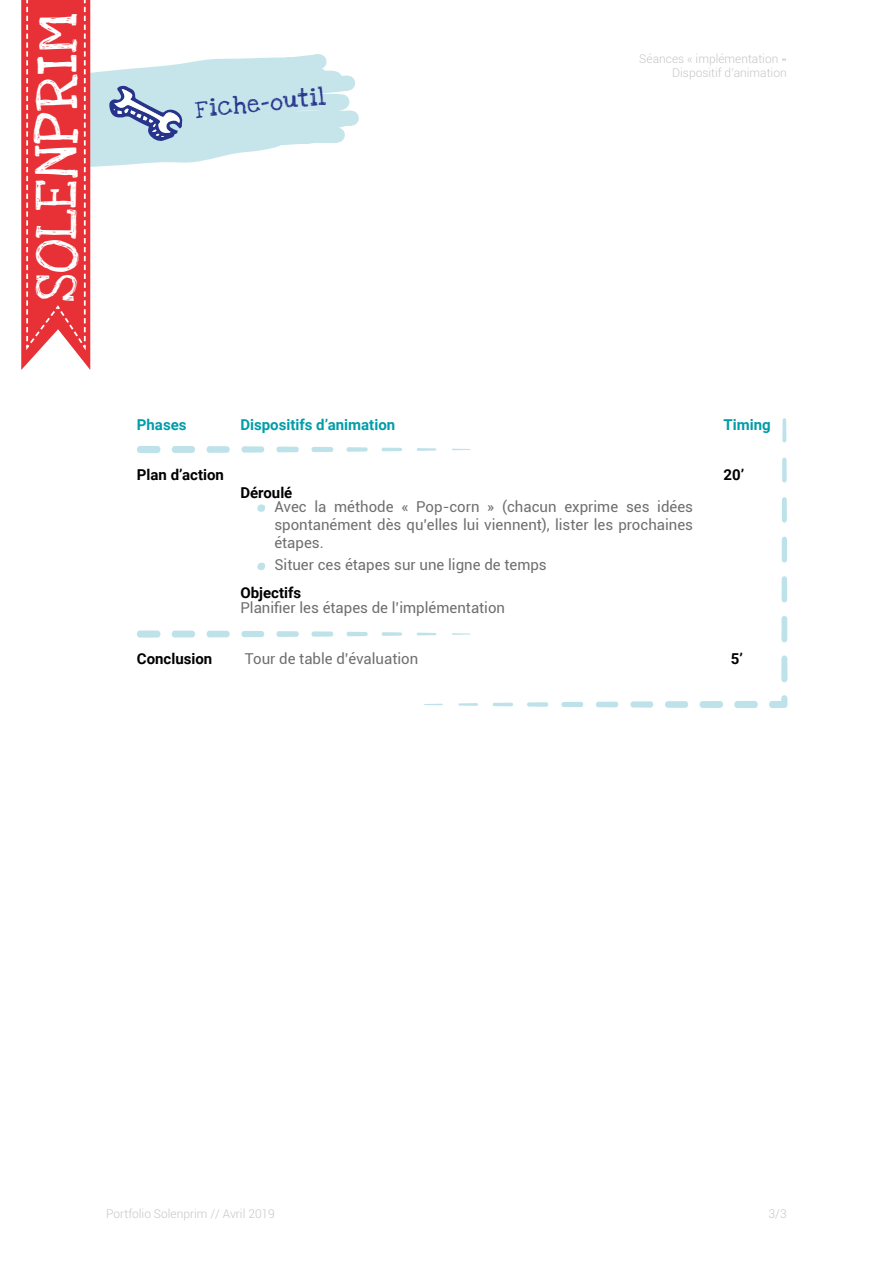
<style>
.page{position:relative;width:893px;height:1263px;background:#fff}
.page>*{position:absolute;margin:0;border:0;box-sizing:border-box;transform-origin:0 0}
.Titre_H2{font:43.2px "Love Ya Like A Sister";letter-spacing:.02em;color:#fff}
.Titre_h1{font:18px "Love Ya Like A Sister";color:#28348b}
.Manuscrit{font:15px/18px "Roboto";color:#706f6f;text-align:justify}
.Manuscrit-2{font:700 15px "Roboto";color:#000}
.Manuscrit-3{font:700 15px "Roboto";color:#009da9}
.t1{font:300 12px/14.4px "Roboto";color:#c6c6c6;text-align:right}
</style>
<div class="page">
<svg style="left:90px;top:46px;width:269px;height:127px"></svg>
<svg style="left:21px;top:0;width:69px;height:370px;background:#e9494e"></svg>
<svg style="left:109px;top:85px;width:73px;height:57px;background:#a3b9d4"></svg>
<div style="left:137px;top:446px;width:23px;height:7px;background:#bee2e9;border-radius:3px"></div>
<div style="left:172px;top:446px;width:23px;height:7px;background:#bee2e9;border-radius:3px"></div>
<div style="left:207px;top:446px;width:23px;height:7px;background:#bee2e9;border-radius:3px"></div>
<div style="left:241px;top:446px;width:23px;height:7px;background:#bee2e9;border-radius:3px"></div>
<div style="left:276px;top:447px;width:23px;height:5px;background:#bee2e9;border-radius:3px"></div>
<div style="left:311px;top:447px;width:22px;height:5px;background:#bee2e9;border-radius:2px"></div>
<svg style="left:346px;top:447px;width:22px;height:5px"></svg>
<svg style="left:382px;top:448px;width:20px;height:3px"></svg>
<svg style="left:417px;top:448px;width:19px;height:3px"></svg>
<svg style="left:452px;top:449px;width:19px;height:1px"></svg>
<svg style="left:257px;top:504px;width:8px;height:8px"></svg>
<svg style="left:257px;top:563px;width:8px;height:7px"></svg>
<div style="left:137px;top:630px;width:23px;height:8px;background:#bee2e9;border-radius:3px"></div>
<div style="left:172px;top:630px;width:23px;height:7px;background:#bee2e9;border-radius:3px"></div>
<div style="left:207px;top:631px;width:23px;height:6px;background:#bee2e9;border-radius:3px"></div>
<div style="left:241px;top:631px;width:23px;height:6px;background:#bee2e9;border-radius:3px"></div>
<div style="left:276px;top:631px;width:23px;height:6px;background:#bee2e9;border-radius:3px"></div>
<div style="left:311px;top:631px;width:22px;height:6px;background:#bee2e9;border-radius:2px"></div>
<svg style="left:346px;top:632px;width:22px;height:4px"></svg>
<svg style="left:382px;top:632px;width:20px;height:4px"></svg>
<svg style="left:417px;top:633px;width:19px;height:2px"></svg>
<svg style="left:452px;top:633px;width:19px;height:2px"></svg>
<svg style="left:782px;top:418px;width:4px;height:24px"></svg>
<svg style="left:782px;top:458px;width:5px;height:24px"></svg>
<svg style="left:782px;top:497px;width:5px;height:26px"></svg>
<div style="left:782px;top:537px;width:5px;height:25px;background:#bee2e9;border-radius:3px"></div>
<div style="left:782px;top:576px;width:5px;height:26px;background:#bee2e9;border-radius:3px"></div>
<div style="left:781px;top:616px;width:6px;height:26px;background:#bee2e9;border-radius:3px"></div>
<svg style="left:781px;top:655px;width:6px;height:27px"></svg>
<svg style="left:769px;top:695px;width:18px;height:13px"></svg>
<div style="left:734px;top:701px;width:24px;height:7px;background:#bee2e9;border-radius:3px"></div>
<div style="left:700px;top:701px;width:23px;height:7px;background:#bee2e9;border-radius:3px"></div>
<div style="left:665px;top:701px;width:23px;height:7px;background:#bee2e9;border-radius:3px"></div>
<div style="left:630px;top:701px;width:23px;height:7px;background:#bee2e9;border-radius:3px"></div>
<div style="left:596px;top:702px;width:22px;height:5px;background:#bee2e9;border-radius:3px"></div>
<div style="left:561px;top:702px;width:22px;height:5px;background:#bee2e9;border-radius:2px"></div>
<svg style="left:527px;top:702px;width:21px;height:5px"></svg>
<svg style="left:493px;top:703px;width:20px;height:3px"></svg>
<svg style="left:458px;top:703px;width:20px;height:3px"></svg>
<svg style="left:424px;top:704px;width:19px;height:1px"></svg>
<p class="Titre_H2" style="left:21px;top:302px;width:290px;rotate:-90deg">SOLENPRIM</p>
<p class="Titre_h1" style="left:194px;top:95px;width:132px;rotate:-6deg">F iche-outil</p>
<p class="t1" style="left:639px;top:51px;width:149px">Séances « implémentation »<br>Dispositif d’animation</p>
<p class="Manuscrit-3" style="left:137px;top:414px;width:51px">Phases</p>
<p class="Manuscrit-3" style="left:240px;top:414px;width:156px">Dispositifs d’animation</p>
<p class="Manuscrit-3" style="left:723px;top:414px;width:49px">Timing</p>
<p class="Manuscrit-2" style="left:137px;top:464px;width:89px">Plan d’action</p>
<p class="Manuscrit-2" style="left:723px;top:464px;width:22px">20’</p>
<p class="Manuscrit-2" style="left:240px;top:482px;width:54px">Déroulé</p>
<p class="Manuscrit" style="left:274px;top:497px;width:420px">Avec la méthode « Pop-corn » (chacun exprime ses idées spontanément dès qu’elles lui viennent), lister les prochaines étapes.</p>
<p class="Manuscrit" style="left:274px;top:555px;width:274px">Situer ces étapes sur une ligne de temps</p>
<p class="Manuscrit-2" style="left:240px;top:583px;width:62px">Objectifs</p>
<p class="Manuscrit" style="left:240px;top:598px;width:266px">Planifier les étapes de l’implémentation</p>
<p class="Manuscrit-2" style="left:137px;top:648px;width:77px">Conclusion</p>
<p class="Manuscrit" style="left:245px;top:649px;width:175px">Tour de table d’évaluation</p>
<p class="Manuscrit-2" style="left:731px;top:648px;width:14px">5’</p>
<p class="t1" style="left:106px;top:1206px;width:170px">Portfolio Solenprim // Avril 2019</p>
<p class="t1" style="left:769px;top:1206px;width:20px">3/3</p>
</div>
